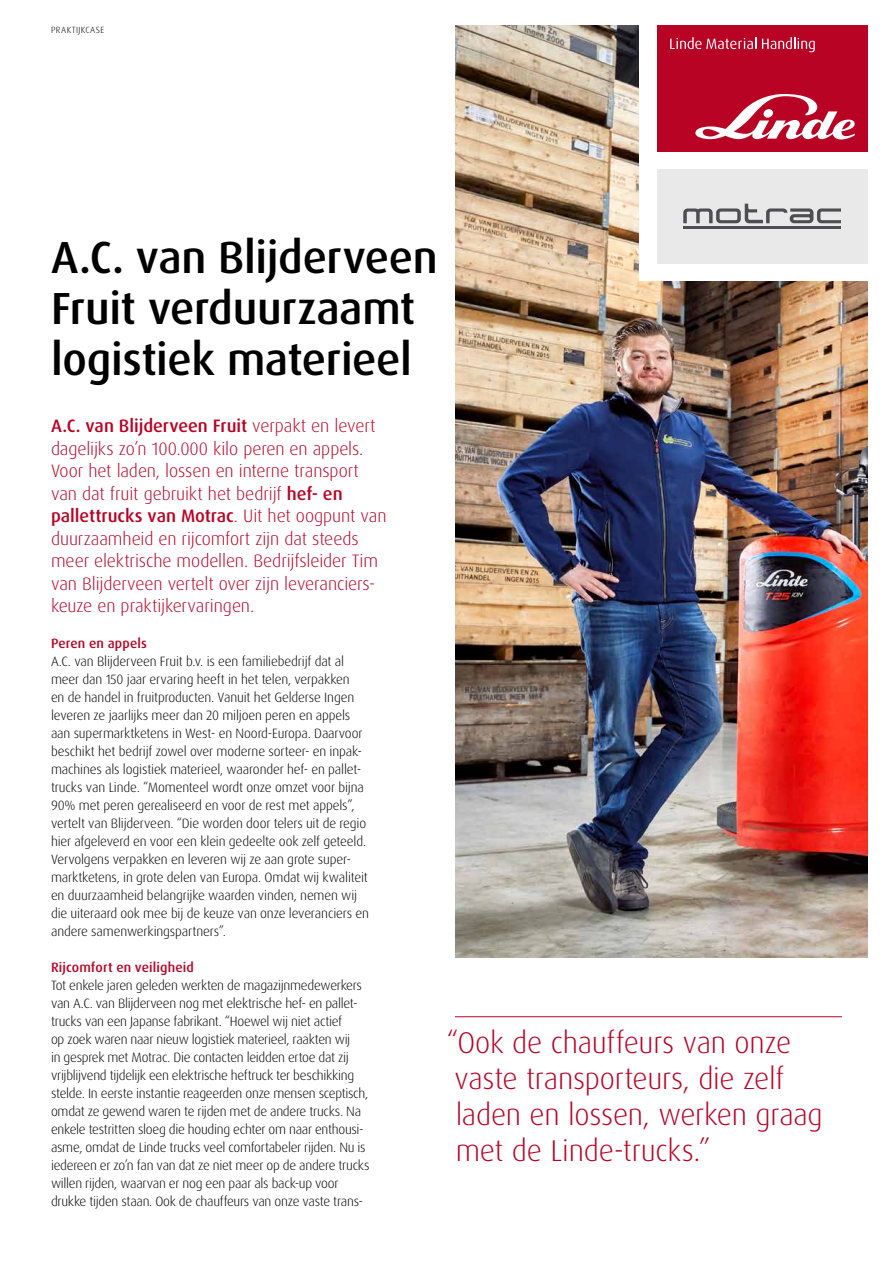
<style>
.page{position:relative;width:893px;height:1263px;background:#fff}
.page>*{position:absolute;margin:0;border:0;box-sizing:border-box;transform-origin:0 0}
.t1{font:500 45px/51px "Dax Pro";letter-spacing:-.01em;color:#000}
.t2{font:300 30px/36px "Dax Pro";letter-spacing:-.01em;color:#b80325}
.t3{font:300 18px/22.5px "Dax Pro";letter-spacing:-.005em;color:#b80325}
.t4{font:300 13.5px/18px "Dax Pro";letter-spacing:-.02em;color:#000}
.t5{font:500 13.5px "Dax Pro";letter-spacing:.01em;color:#b80325}
.t6{font:300 9px "Dax Pro";letter-spacing:.04em;color:#000}
.s1{font-weight:500}
</style>
<div class="page">
<img style="left:455px;top:26px;width:412px;height:931px">
<div style="left:640px;top:0;width:253px;height:281px;background:#fff"></div>
<div style="left:657px;top:26px;width:210px;height:126px;background:#b80325"></div>
<div style="left:657px;top:169px;width:210px;height:94px;background:#e9e9ea"></div>
<hr style="left:683px;top:226px;width:158px;height:2px;background:#4e4e50">
<svg style="left:683px;top:204px;width:158px;height:19px"></svg>
<svg style="left:670px;top:37px;width:86px;height:12px"></svg>
<svg style="left:762px;top:37px;width:53px;height:15px"></svg>
<svg style="left:695px;top:94px;width:160px;height:45px"></svg>
<hr style="left:455px;top:1016px;width:387px;height:1px;background:#b80325">
<p class="t6" style="left:51px;top:24px;width:55px">PRAKTIJKCASE</p>
<h1 class="t1" style="left:51px;top:232px;width:388px">A.C. van Blijderveen<br>Fruit verduurzaamt logistiek materieel</h1>
<p class="t3" style="left:51px;top:415px;width:337px"><span class="s1">A.C. van Blijderveen Fruit</span> verpakt en levert dagelijks zo’n 100.000 kilo peren en appels.<br>Voor het laden, lossen en interne transport van dat fruit gebruikt het bedrijf <span class="s1">hef- en pallettrucks van Motrac</span>. Uit het oogpunt van duurzaamheid en rijcomfort zijn dat steeds meer elektrische modellen. Bedrijfsleider Tim van Blijderveen vertelt over zijn leveranciers&shy;keuze en praktijkervaringen.</p>
<p class="t5" style="left:51px;top:635px;width:98px">Peren en appels</p>
<p class="t4" style="left:51px;top:652px;width:319px">A.C. van Blijderveen Fruit b.v. is een familiebedrijf dat al meer dan 150 jaar ervaring heeft in het telen, verpakken<br>en de handel in fruitproducten. Vanuit het Gelderse Ingen leveren ze jaarlijks meer dan 20 miljoen peren en appels aan supermarktketens in West- en Noord-Europa. Daarvoor beschikt het bedrijf zowel over moderne sorteer- en inpak&shy;machines als logistiek materieel, waaronder hef- en pallet&shy;trucks van Linde. “Momenteel wordt onze omzet voor bijna 90% met peren gerealiseerd en voor de rest met appels”, vertelt van Blijderveen. “Die worden door telers uit de regio hier afgeleverd en voor een klein gedeelte ook zelf geteeld.<br>Vervolgens verpakken en leveren wij ze aan grote super&shy;marktketens, in grote delen van Europa. Omdat wij kwaliteit en duurzaamheid belangrijke waarden vinden, nemen wij die uiteraard ook mee bij de keuze van onze leveranciers en andere samenwerkingspartners”.</p>
<p class="t5" style="left:51px;top:959px;width:144px">Rijcomfort en veiligheid</p>
<p class="t4" style="left:51px;top:976px;width:320px">Tot enkele jaren geleden werkten de magazijnmedewerkers van A.C. van Blijderveen nog met elektrische hef- en pallet&shy;trucks van een Japanse fabrikant. “Hoewel wij niet actief<br>op zoek waren naar nieuw logistiek materieel, raakten wij<br>in gesprek met Motrac. Die contacten leidden ertoe dat zij vrijblijvend tijdelijk een elektrische heftruck ter beschikking stelde. In eerste instantie reageerden onze mensen sceptisch, omdat ze gewend waren te rijden met de andere trucks. Na enkele testritten sloeg die houding echter om naar enthousi&shy;asme, omdat de Linde trucks veel comfortabeler rijden. Nu is iedereen er zo’n fan van dat ze niet meer op de andere trucks willen rijden, waarvan er nog een paar als back-up voor drukke tijden staan. Ook de chauffeurs van onze vaste trans-</p>
<h2 class="t2" style="left:447px;top:1025px;width:377px">“Ook de chauffeurs van onze vaste transporteurs, die zelf laden en lossen, werken graag met de Linde-trucks.”</h2>
</div>
